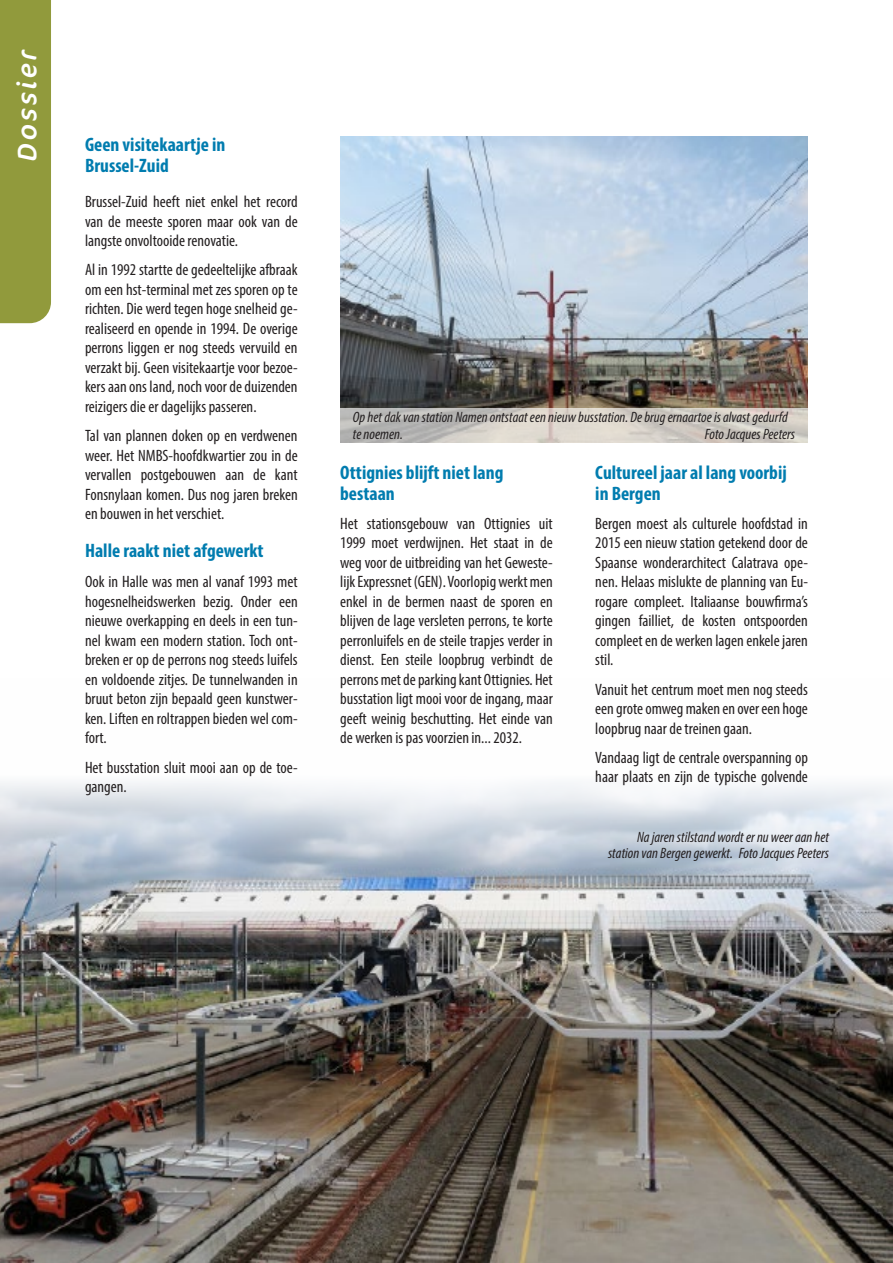
<style>
.page{position:relative;width:893px;height:1263px;background:#fff}
.page>*{position:absolute;margin:0;border:0;box-sizing:border-box;transform-origin:0 0}
.t1{font:italic 27px "Cocon OT";letter-spacing:.095em;color:#fff}
.t2{font:700 condensed 19.5px/21px "Myriad Pro";color:#007caf}
.t3{font:condensed 16.5px/19.5px "Myriad Pro";color:#231f20;text-align:justify}
.t4{font:italic condensed 15px/16.5px "Myriad Pro";color:#231f20;text-align:right}
</style>
<div class="page">
<img style="left:0;top:782px;width:893px;height:481px">
<div style="left:0;top:0;width:51px;height:323px;background:#919a3c"></div>
<img style="left:340px;top:136px;width:468px;height:272px">
<svg style="left:340px;top:408px;width:468px;height:35px;background:#cdc8c2"></svg>
<h1 class="t1" style="left:11px;top:162px;width:114px;rotate:-90deg">Dossier</h1>
<p class="t2" style="left:85px;top:133px;width:142px">Geen visitekaartje in<br>Brussel-Zuid</p>
<p class="t3" style="left:85px;top:192px;width:214px">Brussel-Zuid heeft niet enkel het record van de meeste sporen maar ook van de langste onvoltooide renovatie.</p>
<p class="t3" style="left:85px;top:260px;width:214px">Al in 1992 startte de gedeeltelijke afbraak om een hst-terminal met zes sporen op te richten. Die werd tegen hoge snelheid ge&shy;realiseerd en opende in 1994. De overige perrons liggen er nog steeds vervuild en verzakt bij. Geen visitekaartje voor bezoe&shy;kers aan ons land, noch voor de duizenden reizigers die er dagelijks passeren.</p>
<p class="t3" style="left:85px;top:426px;width:214px">Tal van plannen doken op en verdwenen weer. Het NMBS-hoofdkwartier zou in de vervallen postgebouwen aan de kant Fonsnylaan komen. Dus nog jaren breken en bouwen in het verschiet.</p>
<p class="t2" style="left:85px;top:540px;width:180px">Halle raakt niet afgewerkt</p>
<p class="t3" style="left:85px;top:572px;width:214px">Ook in Halle was men al vanaf 1993 met hogesnelheidswerken bezig. Onder een nieuwe overkapping en deels in een tun&shy;nel kwam een modern station. Toch ont&shy;breken er op de perrons nog steeds luifels en voldoende zitjes. De tunnelwanden in bruut beton zijn bepaald geen kunstwer&shy;ken. Liften en roltrappen bieden wel com&shy;fort.</p>
<p class="t3" style="left:85px;top:757px;width:214px">Het busstation sluit mooi aan op de toe&shy;gangen.</p>
<p class="t4" style="left:353px;top:409px;width:436px;text-align:left">Op het dak van station Namen ontstaat een nieuw busstation. De brug ernaartoe is alvast gedurfd te noemen.</p>
<p class="t4" style="left:705px;top:425px;width:92px">Foto Jacques Peeters</p>
<p class="t2" style="left:340px;top:461px;width:165px">Ottignies blijft niet lang bestaan</p>
<p class="t3" style="left:340px;top:513px;width:214px">Het stationsgebouw van Ottignies uit 1999 moet verdwijnen. Het staat in de weg voor de uitbreiding van het Geweste&shy;lijk Expressnet (GEN). Voorlopig werkt men enkel in de bermen naast de sporen en blijven de lage versleten perrons, te korte perronluifels en de steile trapjes verder in dienst. Een steile loopbrug verbindt de perrons met de parking kant Ottignies. Het busstation ligt mooi voor de ingang, maar geeft weinig beschutting. Het einde van de werken is pas voorzien in... 2032.</p>
<p class="t2" style="left:595px;top:461px;width:193px">Cultureel jaar al lang voorbij in Bergen</p>
<p class="t3" style="left:595px;top:513px;width:214px">Bergen moest als culturele hoofdstad in 2015 een nieuw station getekend door de Spaanse wonderarchitect Calatrava ope&shy;nen. Helaas mislukte de planning van Eu&shy;rogare compleet. Italiaanse bouwfirma’s gingen failliet, de kosten ontspoorden compleet en de werken lagen enkele jaren stil.</p>
<p class="t3" style="left:595px;top:679px;width:214px">Vanuit het centrum moet men nog steeds een grote omweg maken en over een hoge loopbrug naar de treinen gaan.</p>
<p class="t3" style="left:595px;top:747px;width:214px">Vandaag ligt de centrale overspanning op haar plaats en zijn de typische golvende</p>
<p class="t4" style="left:608px;top:828px;width:223px">Na jaren stilstand wordt er nu weer aan het station van Bergen gewerkt. Foto Jacques Peeters</p>
</div>
